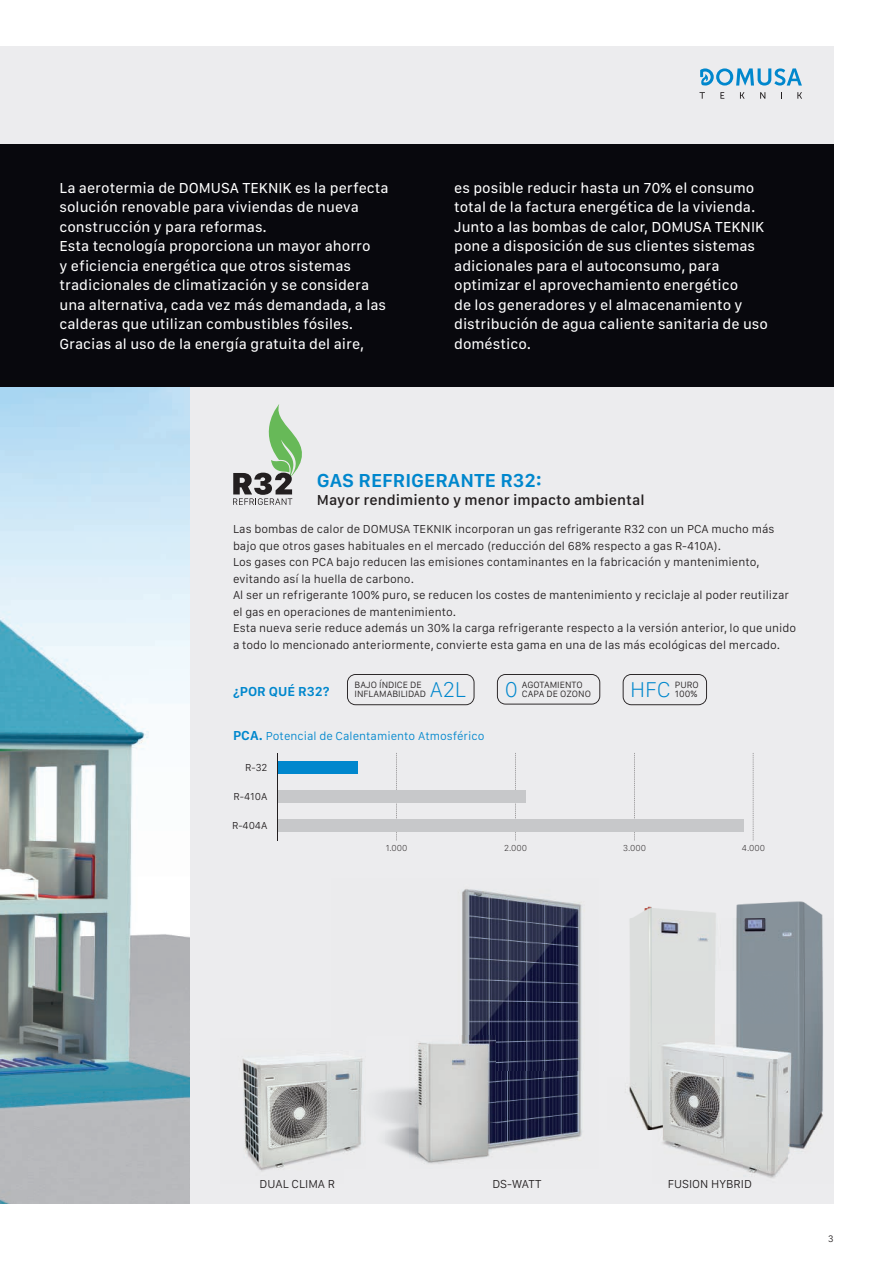
<style>
.page{position:relative;width:893px;height:1263px;background:#fff}
.page>*{position:absolute;margin:0;border:0;box-sizing:border-box;transform-origin:0 0}
.t1{font:100 22.35px "SF Compact Text";color:#0087cd}
.t2{font:600 19.5px "SF Compact Text";color:#0087cd}
.t3{font:15px/19.5px "SF Compact Text";color:#fff}
.t4{font:500 15px "SF Compact Text";color:#231f20}
.t5{font:600 13.5px "SF Compact Text";color:#0087cd}
.t6{font:300 12px/16.5px "SF Compact Text";color:#231f20}
.t7{font:300 12px "SF Compact Text";color:#0087cd}
.t8{font:300 10.5px "SF Compact Text";color:#231f20}
.t9{font:300 9.75px "SF Compact Text";color:#231f20}
.t10{font:300 9.45px/8.9px "SF Compact Text";color:#231f20}
.t11{font:100 9px "SF Compact Text";color:#231f20}
.s1{font-weight:600;font-size:13.5px}
</style>
<div class="page">
<div style="left:0;top:46px;width:833px;height:1157px;background:#ececee"></div>
<img style="left:0;top:387px;width:189px;height:816px">
<div style="left:0;top:145px;width:833px;height:242px;background:#08080d"></div>
<svg style="left:699px;top:92px;width:6px;height:7px"></svg>
<svg style="left:720px;top:92px;width:4px;height:7px"></svg>
<svg style="left:740px;top:92px;width:5px;height:7px"></svg>
<svg style="left:760px;top:92px;width:5px;height:7px"></svg>
<svg style="left:797px;top:92px;width:5px;height:7px"></svg>
<svg style="left:700px;top:68px;width:102px;height:18px"></svg>
<img style="left:462px;top:889px;width:120px;height:182px">
<img style="left:495px;top:1071px;width:87px;height:78px">
<img style="left:384px;top:1079px;width:111px;height:85px">
<img style="left:416px;top:1035px;width:79px;height:44px">
<img style="left:625px;top:865px;width:209px;height:318px">
<img style="left:242px;top:1059px;width:90px;height:76px">
<img style="left:244px;top:1135px;width:88px;height:36px">
<img style="left:332px;top:1058px;width:52px;height:96px">
<svg style="left:233px;top:404px;width:69px;height:101px"></svg>
<svg style="left:497px;top:674px;width:103px;height:30px"></svg>
<svg style="left:623px;top:674px;width:84px;height:31px"></svg>
<svg style="left:347px;top:674px;width:127px;height:31px"></svg>
<svg style="left:396px;top:753px;width:1px;height:87px"></svg>
<svg style="left:515px;top:753px;width:1px;height:87px"></svg>
<svg style="left:634px;top:753px;width:1px;height:87px"></svg>
<svg style="left:753px;top:753px;width:1px;height:87px"></svg>
<div style="left:278px;top:761px;width:80px;height:13px;background:#0087cd"></div>
<div style="left:278px;top:790px;width:248px;height:13px;background:#c7c8ca"></div>
<div style="left:278px;top:819px;width:466px;height:13px;background:#c7c8ca"></div>
<hr style="left:278px;top:753px;width:1px;height:87px;background:#231f20">
<p class="t3" style="left:60px;top:178px;width:331px">La aerotermia de DOMUSA TEKNIK es la perfecta solución renovable para viviendas de nueva construcción y para reformas.<br>Esta tecnología proporciona un mayor ahorro<br>y eficiencia energética que otros sistemas tradicionales de climatización y se considera una alternativa, cada vez más demandada, a las calderas que utilizan combustibles fósiles.<br>Gracias al uso de la energía gratuita del aire,</p>
<p class="t3" style="left:454px;top:178px;width:315px">es posible reducir hasta un 70% el consumo total de la factura energética de la vivienda.<br>Junto a las bombas de calor, DOMUSA TEKNIK pone a disposición de sus clientes sistemas adicionales para el autoconsumo, para optimizar el aprovechamiento energético<br>de los generadores y el almacenamiento y distribución de agua caliente sanitaria de uso doméstico.</p>
<h2 class="t2" style="left:317px;top:469px;width:226px">GAS REFRIGERANTE R32:</h2>
<p class="t4" style="left:317px;top:491px;width:329px">Mayor rendimiento y menor impacto ambiental</p>
<p class="t6" style="left:233px;top:521px;width:565px">Las bombas de calor de DOMUSA TEKNIK incorporan un gas refrigerante R32 con un PCA mucho más bajo que otros gases habituales en el mercado (reducción del 68% respecto a gas R-410A).<br>Los gases con PCA bajo reducen las emisiones contaminantes en la fabricación y mantenimiento, evitando así la huella de carbono.<br>Al ser un refrigerante 100% puro, se reducen los costes de mantenimiento y reciclaje al poder reutilizar el gas en operaciones de mantenimiento.<br>Esta nueva serie reduce además un 30% la carga refrigerante respecto a la versión anterior, lo que unido a todo lo mencionado anteriormente, convierte esta gama en una de las más ecológicas del mercado.</p>
<p class="t10" style="left:354px;top:681px;width:73px">BAJO ÍNDICE DE<br>INFLAMABILIDAD</p>
<h1 class="t1" style="left:430px;top:676px;width:38px">A2L</h1>
<p class="t7" style="left:233px;top:729px;width:253px"><span class="s1">PCA.</span> Potencial de Calentamiento Atmosférico</p>
<p class="t8" style="left:245px;top:761px;width:24px">R-32</p>
<p class="t8" style="left:233px;top:790px;width:35px">R-410A</p>
<p class="t8" style="left:232px;top:820px;width:37px">R-404A</p>
<p class="t11" style="left:386px;top:842px;width:23px">1.000</p>
<p class="t11" style="left:504px;top:842px;width:24px">2.000</p>
<p class="t11" style="left:623px;top:842px;width:24px">3.000</p>
<p class="t11" style="left:742px;top:842px;width:25px">4.000</p>
<p class="t10" style="left:675px;top:680px;width:25px">PURO</p>
<p class="t5" style="left:233px;top:683px;width:98px">¿POR QUÉ R32?</p>
<p class="t10" style="left:522px;top:680px;width:62px">AGOTAMIENTO</p>
<h1 class="t1" style="left:505px;top:676px;width:15px">0</h1>
<p class="t10" style="left:522px;top:689px;width:71px">CAPA DE OZONO</p>
<h1 class="t1" style="left:630px;top:676px;width:42px">HFC</h1>
<p class="t10" style="left:675px;top:689px;width:24px">100%</p>
<p class="t6" style="left:260px;top:1176px;width:77px">DUAL CLIMA R</p>
<p class="t6" style="left:492px;top:1176px;width:51px">DS-WATT</p>
<p class="t6" style="left:668px;top:1176px;width:86px">FUSION HYBRID</p>
<p class="t9" style="left:828px;top:1233px;width:7px">3</p>
</div>
